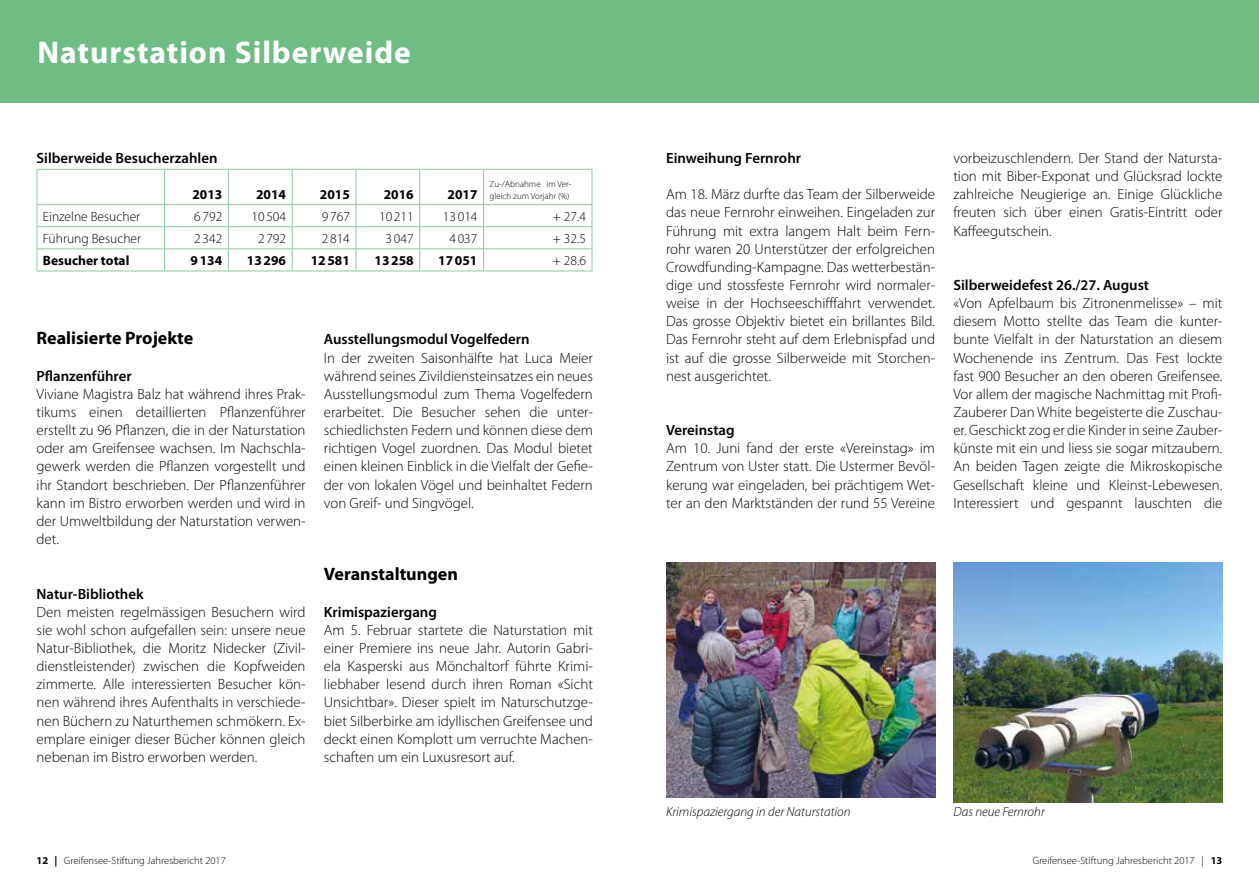
<style>
.page{position:relative;width:1259px;height:893px;background:#fff}
.page>*{position:absolute;margin:0;border:0;box-sizing:border-box;transform-origin:0 0}
.t1{font:700 31.5px "Myriad Pro";letter-spacing:.03em;color:#fff}
.t2{font:700 18px "Myriad Pro";color:#000}
.t3{font:300 14.85px/18.1px "Myriad Pro";color:#000;text-align:justify}
.t4{font:600 14.85px "Myriad Pro";color:#000}
.t5{font:300 13.5px "Myriad Pro";color:#000}
.t6{font:700 13.5px "Myriad Pro";color:#000}
.t7{font:italic 300 13.2px "Myriad Pro";color:#000}
.t8{font:300 10.5px "Myriad Pro";color:#000}
.t9{font:300 9px/12px "Myriad Pro";color:#000}
.s1{font-weight:700}
</style>
<div class="page">
<div style="left:0;top:0;width:1259px;height:103px;background:#6fbc85"></div>
<img style="left:666px;top:562px;width:269px;height:235px">
<img style="left:953px;top:562px;width:269px;height:240px">
<hr style="left:37px;top:169px;width:128px;height:1px;background:#8ec89a">
<hr style="left:37px;top:170px;width:1px;height:34px;background:#8ec89a">
<hr style="left:165px;top:169px;width:63px;height:1px;background:#8ec89a">
<hr style="left:164px;top:170px;width:1px;height:34px;background:#8ec89a">
<hr style="left:228px;top:169px;width:64px;height:1px;background:#8ec89a">
<hr style="left:228px;top:170px;width:1px;height:34px;background:#8ec89a">
<hr style="left:292px;top:169px;width:64px;height:1px;background:#8ec89a">
<hr style="left:292px;top:170px;width:1px;height:34px;background:#8ec89a">
<hr style="left:356px;top:169px;width:64px;height:1px;background:#8ec89a">
<hr style="left:355px;top:170px;width:1px;height:34px;background:#8ec89a">
<hr style="left:420px;top:169px;width:63px;height:1px;background:#8ec89a">
<hr style="left:419px;top:170px;width:1px;height:34px;background:#8ec89a">
<hr style="left:483px;top:169px;width:109px;height:1px;background:#8ec89a">
<hr style="left:483px;top:170px;width:1px;height:34px;background:#8ec89a">
<hr style="left:591px;top:170px;width:1px;height:34px;background:#8ec89a">
<hr style="left:37px;top:204px;width:128px;height:1px;background:#8ec89a">
<hr style="left:165px;top:204px;width:63px;height:1px;background:#8ec89a">
<hr style="left:228px;top:204px;width:64px;height:1px;background:#8ec89a">
<hr style="left:292px;top:204px;width:64px;height:1px;background:#8ec89a">
<hr style="left:356px;top:204px;width:64px;height:1px;background:#8ec89a">
<hr style="left:420px;top:204px;width:63px;height:1px;background:#8ec89a">
<hr style="left:483px;top:204px;width:109px;height:1px;background:#8ec89a">
<hr style="left:37px;top:226px;width:128px;height:1px;background:#8ec89a">
<hr style="left:165px;top:226px;width:63px;height:1px;background:#8ec89a">
<hr style="left:228px;top:226px;width:64px;height:1px;background:#8ec89a">
<hr style="left:292px;top:226px;width:64px;height:1px;background:#8ec89a">
<hr style="left:356px;top:226px;width:64px;height:1px;background:#8ec89a">
<hr style="left:420px;top:226px;width:63px;height:1px;background:#8ec89a">
<hr style="left:483px;top:226px;width:109px;height:1px;background:#8ec89a">
<hr style="left:37px;top:248px;width:128px;height:1px;background:#8ec89a">
<svg style="left:37px;top:205px;width:1px;height:66px"></svg>
<hr style="left:165px;top:248px;width:63px;height:1px;background:#8ec89a">
<svg style="left:164px;top:205px;width:1px;height:66px"></svg>
<hr style="left:228px;top:248px;width:64px;height:1px;background:#8ec89a">
<svg style="left:228px;top:205px;width:1px;height:66px"></svg>
<hr style="left:292px;top:248px;width:64px;height:1px;background:#8ec89a">
<svg style="left:292px;top:205px;width:1px;height:66px"></svg>
<hr style="left:356px;top:248px;width:64px;height:1px;background:#8ec89a">
<svg style="left:355px;top:205px;width:1px;height:66px"></svg>
<hr style="left:420px;top:248px;width:63px;height:1px;background:#8ec89a">
<svg style="left:419px;top:205px;width:1px;height:66px"></svg>
<hr style="left:483px;top:248px;width:109px;height:1px;background:#8ec89a">
<svg style="left:483px;top:205px;width:1px;height:66px"></svg>
<svg style="left:591px;top:205px;width:1px;height:66px"></svg>
<hr style="left:37px;top:271px;width:128px;height:1px;background:#8ec89a">
<hr style="left:165px;top:271px;width:63px;height:1px;background:#8ec89a">
<hr style="left:228px;top:271px;width:64px;height:1px;background:#8ec89a">
<hr style="left:292px;top:271px;width:64px;height:1px;background:#8ec89a">
<hr style="left:356px;top:271px;width:64px;height:1px;background:#8ec89a">
<hr style="left:420px;top:271px;width:63px;height:1px;background:#8ec89a">
<hr style="left:483px;top:271px;width:109px;height:1px;background:#8ec89a">
<h1 class="t1" style="left:38px;top:32px;width:375px">Naturstation Silberweide</h1>
<p class="t4" style="left:37px;top:148px;width:182px">Silberweide Besucherzahlen</p>
<p class="t6" style="left:192px;top:185px;width:31px">2013</p>
<p class="t6" style="left:256px;top:185px;width:31px">2014</p>
<p class="t6" style="left:320px;top:185px;width:31px">2015</p>
<p class="t6" style="left:384px;top:185px;width:31px">2016</p>
<p class="t6" style="left:447px;top:185px;width:31px">2017</p>
<p class="t9" style="left:489px;top:178px;width:83px">Zu-/Abnahme im Ver&shy;gleich zum Vorjahr (%)</p>
<p class="t5" style="left:43px;top:208px;width:99px">Einzelne Besucher</p>
<p class="t5" style="left:194px;top:208px;width:30px">6 792</p>
<p class="t5" style="left:251px;top:208px;width:36px">10 504</p>
<p class="t5" style="left:322px;top:208px;width:30px">9 767</p>
<p class="t5" style="left:379px;top:208px;width:36px">10 211</p>
<p class="t5" style="left:443px;top:208px;width:36px">13 014</p>
<p class="t5" style="left:553px;top:208px;width:35px">+ 27.4</p>
<p class="t5" style="left:43px;top:230px;width:100px">Führung Besucher</p>
<p class="t5" style="left:194px;top:230px;width:30px">2 342</p>
<p class="t5" style="left:258px;top:230px;width:30px">2 792</p>
<p class="t5" style="left:322px;top:230px;width:30px">2 814</p>
<p class="t5" style="left:386px;top:230px;width:30px">3 047</p>
<p class="t5" style="left:449px;top:230px;width:30px">4 037</p>
<p class="t5" style="left:553px;top:230px;width:35px">+ 32.5</p>
<p class="t6" style="left:43px;top:252px;width:88px">Besucher total</p>
<p class="t6" style="left:191px;top:252px;width:33px">9134</p>
<p class="t6" style="left:247px;top:252px;width:41px">13296</p>
<p class="t6" style="left:311px;top:252px;width:41px">12581</p>
<p class="t6" style="left:374px;top:252px;width:41px">13258</p>
<p class="t6" style="left:438px;top:252px;width:41px">17051</p>
<p class="t5" style="left:553px;top:252px;width:35px">+ 28.6</p>
<p class="t2" style="left:37px;top:327px;width:158px">Realisierte Projekte</p>
<p class="t4" style="left:37px;top:366px;width:97px">Pflanzenführer</p>
<p class="t3" style="left:37px;top:385px;width:270px">Viviane Magistra Balz hat während ihres Prak&shy;tikums einen detaillierten Pflanzenführer erstellt zu 96 Pflanzen, die in der Naturstation oder am Greifensee wachsen. Im Nachschla&shy;gewerk werden die Pflanzen vorgestellt und ihr Standort beschrieben. Der Pflanzenführer kann im Bistro erworben werden und wird in der Umweltbildung der Naturstation verwen&shy;det.</p>
<p class="t4" style="left:37px;top:584px;width:109px">Natur-Bibliothek</p>
<p class="t3" style="left:37px;top:602px;width:270px">Den meisten regelmässigen Besuchern wird sie wohl schon aufgefallen sein: unsere neue Natur-Bibliothek, die Moritz Nidecker (Zivil&shy;dienstleistender) zwischen die Kopfweiden zimmerte. Alle interessierten Besucher kön&shy;nen während ihres Aufenthalts in verschiede&shy;nen Büchern zu Naturthemen schmökern. Ex&shy;emplare einiger dieser Bücher können gleich nebenan im Bistro erworben werden.</p>
<p class="t4" style="left:324px;top:330px;width:207px">Ausstellungsmodul Vogelfedern</p>
<p class="t3" style="left:324px;top:348px;width:270px">In der zweiten Saisonhälfte hat Luca Meier während seines Zivildiensteinsatzes ein neues Ausstellungsmodul zum Thema Vogelfedern erarbeitet. Die Besucher sehen die unter&shy;schiedlichsten Federn und können diese dem richtigen Vogel zuordnen. Das Modul bietet einen kleinen Einblick in die Vielfalt der Gefie&shy;der von lokalen Vögel und beinhaltet Federn von Greif- und Singvögel.</p>
<p class="t2" style="left:324px;top:563px;width:135px">Veranstaltungen</p>
<p class="t4" style="left:324px;top:602px;width:114px">Krimispaziergang</p>
<p class="t3" style="left:324px;top:621px;width:270px">Am 5. Februar startete die Naturstation mit einer Premiere ins neue Jahr. Autorin Gabri&shy;ela Kasperski aus Mönchaltorf führte Krimi&shy;liebhaber lesend durch ihren Roman «Sicht Unsichtbar». Dieser spielt im Naturschutzge&shy;biet Silberbirke am idyllischen Greifensee und deckt einen Komplott um verruchte Machen&shy;schaften um ein Luxusresort auf.</p>
<p class="t4" style="left:666px;top:148px;width:137px">Einweihung Fernrohr</p>
<p class="t3" style="left:666px;top:185px;width:270px">Am 18. März durfte das Team der Silberweide das neue Fernrohr einweihen. Eingeladen zur Führung mit extra langem Halt beim Fern&shy;rohr waren 20 Unterstützer der erfolgreichen Crowdfunding-Kampagne. Das wetterbestän&shy;dige und stossfeste Fernrohr wird normaler&shy;weise in der Hochseeschifffahrt verwendet.<br>Das grosse Objektiv bietet ein brillantes Bild.<br>Das Fernrohr steht auf dem Erlebnispfad und ist auf die grosse Silberweide mit Storchen&shy;nest ausgerichtet.</p>
<p class="t4" style="left:666px;top:421px;width:70px">Vereinstag</p>
<p class="t3" style="left:666px;top:439px;width:270px">Am 10. Juni fand der erste «Vereinstag» im Zentrum von Uster statt. Die Ustermer Bevöl&shy;kerung war eingeladen, bei prächtigem Wet&shy;ter an den Marktständen der rund 55 Vereine</p>
<p class="t3" style="left:953px;top:149px;width:270px">vorbeizuschlendern. Der Stand der Natursta&shy;tion mit Biber-Exponat und Glücksrad lockte zahlreiche Neugierige an. Einige Glückliche freuten sich über einen Gratis-Eintritt oder Kaffeegutschein.</p>
<p class="t4" style="left:953px;top:276px;width:197px">Silberweidefest 26./27. August</p>
<p class="t3" style="left:953px;top:294px;width:270px">«Von Apfelbaum bis Zitronenmelisse» – mit diesem Motto stellte das Team die kunter&shy;bunte Vielfalt in der Naturstation an diesem Wochenende ins Zentrum. Das Fest lockte fast 900 Besucher an den oberen Greifensee.<br>Vor allem der magische Nachmittag mit Profi-Zauberer Dan White begeisterte die Zuschau&shy;er. Geschickt zog er die Kinder in seine Zauber&shy;künste mit ein und liess sie sogar mitzaubern.<br>An beiden Tagen zeigte die Mikroskopische Gesellschaft kleine und Kleinst-Lebewesen.<br>Interessiert und gespannt lauschten die</p>
<p class="t7" style="left:666px;top:804px;width:186px">Krimispaziergang in der Naturstation</p>
<p class="t7" style="left:953px;top:804px;width:93px">Das neue Fernrohr</p>
<p class="t8" style="left:37px;top:854px;width:191px"><span class="s1">12 |</span> Greifensee-Stiftung Jahresbericht 2017</p>
<p class="t8" style="left:1032px;top:854px;width:191px">Greifensee-Stiftung Jahresbericht 2017 | <span class="s1">13</span></p>
</div>
